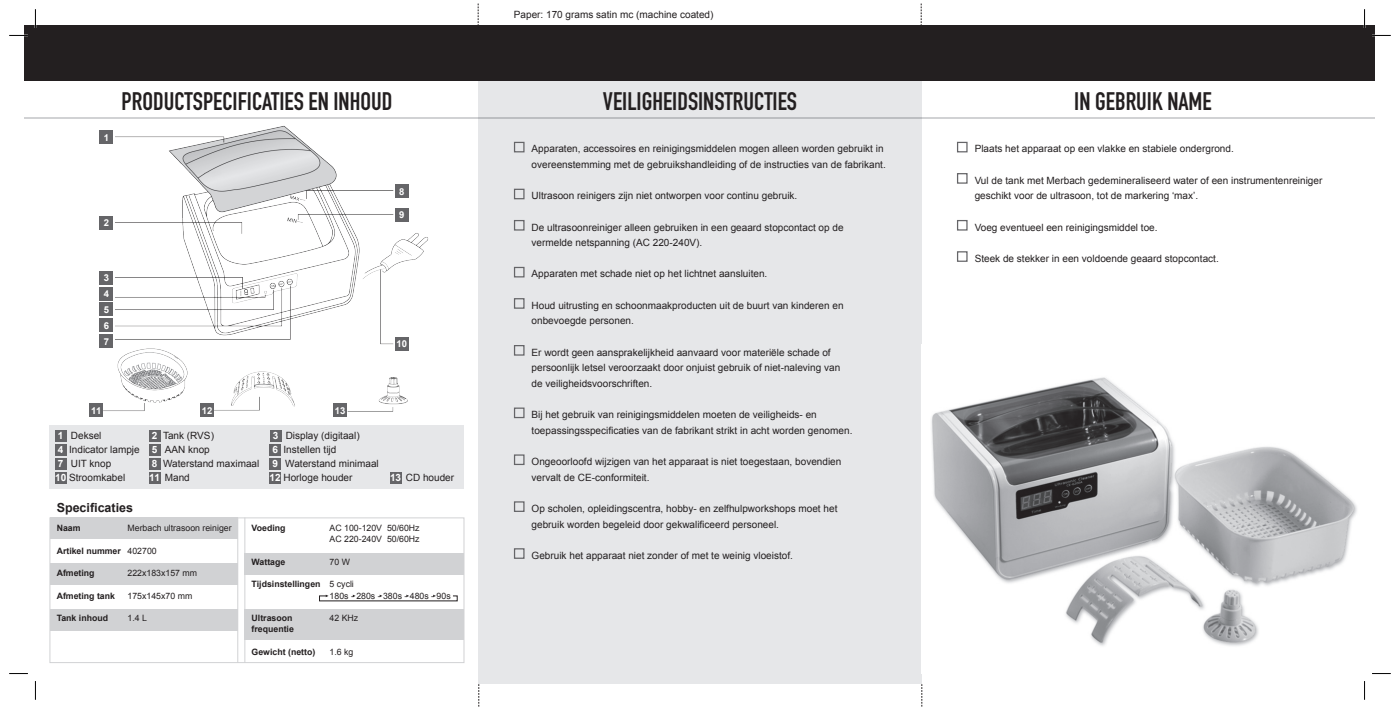
<style>
.page{position:relative;width:1400px;height:709px;background:#fff}
.page>*{position:absolute;margin:0;border:0;box-sizing:border-box;transform-origin:0 0}
.t1{font:700 25px "DIN Condensed";color:#231f20}
.t2{font:700 12.5px "Arial";color:#231f20}
.t3{font:10px/15.6px "Arial";color:#231f20}
.t4{font:700 9.5px/15.8px "Arial";color:#fff;text-align:justify}
.t5{font:8.75px/11.2px "Arial";color:#231f20}
.t6{font:700 8.75px "Arial";color:#231f20}
.s1{font-weight:700;color:#fff}
.s2{font-weight:400}
.s3{font-weight:700}
</style>
<div class="page">
<div style="left:478px;top:81px;width:443px;height:603px;background:#e6e7e9"></div>
<div style="left:50px;top:425px;width:414px;height:64px;background:#e6e7e9"></div>
<div style="left:25px;top:25px;width:1350px;height:56px;background:#231f20"></div>
<hr style="left:25px;top:117px;width:1350px;height:2px;background:#d1d2d4">
<img style="left:89px;top:126px;width:339px;height:291px">
<svg style="left:94px;top:164px;width:106px;height:20px"></svg>
<div style="left:100px;top:130px;width:13px;height:14px;background:#656568"></div>
<div style="left:100px;top:216px;width:13px;height:13px;background:#656568"></div>
<div style="left:100px;top:271px;width:13px;height:13px;background:#656568"></div>
<div style="left:100px;top:287px;width:13px;height:13px;background:#656568"></div>
<div style="left:100px;top:303px;width:13px;height:13px;background:#656568"></div>
<div style="left:100px;top:318px;width:13px;height:14px;background:#656568"></div>
<div style="left:100px;top:334px;width:13px;height:14px;background:#656568"></div>
<div style="left:90px;top:403px;width:13px;height:14px;background:#656568"></div>
<div style="left:200px;top:403px;width:14px;height:14px;background:#656568"></div>
<div style="left:333px;top:403px;width:14px;height:14px;background:#656568"></div>
<div style="left:395px;top:337px;width:13px;height:13px;background:#656568"></div>
<div style="left:395px;top:208px;width:13px;height:13px;background:#656568"></div>
<div style="left:395px;top:184px;width:13px;height:14px;background:#656568"></div>
<div style="left:55px;top:430px;width:11px;height:11px;background:#656568"></div>
<div style="left:514px;top:142px;width:10px;height:10px;border:1px solid #656568"></div>
<div style="left:514px;top:189px;width:10px;height:10px;border:1px solid #656568"></div>
<div style="left:514px;top:220px;width:10px;height:10px;border:1px solid #656568"></div>
<div style="left:514px;top:267px;width:10px;height:10px;border:1px solid #656568"></div>
<div style="left:514px;top:298px;width:10px;height:11px;border:1px solid #656568"></div>
<div style="left:514px;top:345px;width:10px;height:10px;border:1px solid #656568"></div>
<div style="left:514px;top:407px;width:10px;height:11px;border:1px solid #656568"></div>
<div style="left:514px;top:454px;width:10px;height:11px;border:1px solid #656568"></div>
<div style="left:514px;top:501px;width:10px;height:11px;border:1px solid #656568"></div>
<div style="left:514px;top:548px;width:10px;height:11px;border:1px solid #656568"></div>
<div style="left:957px;top:142px;width:10px;height:10px;border:1px solid #656568"></div>
<div style="left:957px;top:173px;width:10px;height:11px;border:1px solid #656568"></div>
<div style="left:957px;top:220px;width:10px;height:10px;border:1px solid #656568"></div>
<div style="left:957px;top:251px;width:10px;height:11px;border:1px solid #656568"></div>
<div style="left:149px;top:430px;width:11px;height:11px;background:#656568"></div>
<div style="left:270px;top:430px;width:11px;height:11px;background:#656568"></div>
<div style="left:55px;top:444px;width:11px;height:11px;background:#656568"></div>
<div style="left:55px;top:472px;width:11px;height:12px;background:#656568"></div>
<div style="left:55px;top:458px;width:11px;height:11px;background:#656568"></div>
<div style="left:149px;top:444px;width:11px;height:11px;background:#656568"></div>
<div style="left:149px;top:472px;width:11px;height:12px;background:#656568"></div>
<div style="left:149px;top:458px;width:11px;height:11px;background:#656568"></div>
<div style="left:269px;top:444px;width:12px;height:11px;background:#656568"></div>
<div style="left:269px;top:472px;width:12px;height:12px;background:#656568"></div>
<div style="left:390px;top:472px;width:11px;height:12px;background:#656568"></div>
<div style="left:269px;top:458px;width:12px;height:11px;background:#656568"></div>
<div style="left:50px;top:517px;width:187px;height:22px;background:#d1d2d4"></div>
<div style="left:50px;top:563px;width:187px;height:22px;background:#d1d2d4"></div>
<div style="left:50px;top:609px;width:187px;height:22px;background:#d1d2d4"></div>
<div style="left:244px;top:553px;width:220px;height:21px;background:#d1d2d4"></div>
<div style="left:244px;top:609px;width:220px;height:31px;background:#d1d2d4"></div>
<svg style="left:319px;top:594px;width:139px;height:7px"></svg>
<div style="left:50px;top:517px;width:414px;height:146px;border:1px solid #d1d2d4"></div>
<hr style="left:237px;top:517px;width:1px;height:146px;background:#d1d2d4">
<hr style="left:244px;top:517px;width:1px;height:146px;background:#d1d2d4">
<img style="left:931px;top:377px;width:426px;height:269px">
<svg style="left:478px;top:4px;width:1px;height:21px"></svg>
<svg style="left:921px;top:4px;width:1px;height:21px"></svg>
<svg style="left:478px;top:684px;width:1px;height:22px"></svg>
<svg style="left:921px;top:684px;width:1px;height:22px"></svg>
<svg style="left:9px;top:35px;width:18px;height:1px"></svg>
<svg style="left:1372px;top:35px;width:18px;height:1px"></svg>
<svg style="left:9px;top:673px;width:19px;height:1px"></svg>
<svg style="left:1372px;top:673px;width:18px;height:1px"></svg>
<svg style="left:35px;top:9px;width:1px;height:18px"></svg>
<svg style="left:35px;top:681px;width:1px;height:18px"></svg>
<svg style="left:1363px;top:9px;width:2px;height:19px"></svg>
<svg style="left:1364px;top:681px;width:1px;height:18px"></svg>
<p class="t3" style="left:514px;top:7px;width:201px">Paper: 170 grams satin mc (machine coated)</p>
<p class="t4" style="left:104px;top:130px;width:7px">1</p>
<h1 class="t1" style="left:122px;top:84px;width:272px">PRODUCTSPECIFICATIES EN INHOUD</h1>
<h1 class="t1" style="left:603px;top:84px;width:196px">VEILIGHEIDSINSTRUCTIES</h1>
<h1 class="t1" style="left:1074px;top:84px;width:139px">IN GEBRUIK NAME</h1>
<p class="t4" style="left:104px;top:215px;width:7px">2</p>
<p class="t4" style="left:104px;top:270px;width:7px">3<br>4<br>5<br>6<br>7</p>
<p class="t4" style="left:91px;top:403px;width:12px">11</p>
<p class="t4" style="left:202px;top:403px;width:12px">12</p>
<p class="t4" style="left:335px;top:403px;width:12px">13</p>
<p class="t3" style="left:58px;top:427px;width:45px"><span class="s1">1</span> Deksel</p>
<p class="t3" style="left:152px;top:427px;width:64px"><span class="s1">2</span> Tank (RVS)</p>
<p class="t3" style="left:273px;top:427px;width:88px"><span class="s1">3</span> Display (digitaal)</p>
<p class="t4" style="left:399px;top:184px;width:7px">8</p>
<p class="t4" style="left:399px;top:207px;width:7px">9</p>
<p class="t4" style="left:396px;top:336px;width:12px">10</p>
<p class="t3" style="left:58px;top:442px;width:83px"><span class="s1">4</span> Indicator lampje</p>
<p class="t3" style="left:55px;top:470px;width:72px"><span class="s1">10</span> Stroomkabel</p>
<p class="t3" style="left:58px;top:456px;width:55px"><span class="s1">7</span> UIT knop</p>
<p class="t2" style="left:57px;top:500px;width:78px">Specificaties</p>
<p class="t3" style="left:152px;top:442px;width:59px"><span class="s1">5</span> AAN knop</p>
<p class="t3" style="left:149px;top:470px;width:42px"><span class="s1">11</span> Mand</p>
<p class="t3" style="left:152px;top:456px;width:109px"><span class="s1">8</span> Waterstand maximaal</p>
<p class="t3" style="left:272px;top:442px;width:66px"><span class="s1">6</span> Instellen tijd</p>
<p class="t3" style="left:269px;top:470px;width:84px"><span class="s1">12</span> Horloge houder</p>
<p class="t3" style="left:390px;top:470px;width:66px"><span class="s1">13</span> CD houder</p>
<p class="t3" style="left:272px;top:456px;width:108px"><span class="s1">9</span> Waterstand minimaal</p>
<p class="t6" style="left:57px;top:522px;width:25px">Naam</p>
<p class="t5" style="left:128px;top:522px;width:106px">Merbach ultrasoon reiniger</p>
<p class="t6" style="left:57px;top:544px;width:102px">Artikel nummer <span class="s2">402700</span></p>
<p class="t6" style="left:57px;top:567px;width:39px">Afmeting</p>
<p class="t5" style="left:128px;top:567px;width:71px">222x183x157 mm</p>
<p class="t6" style="left:57px;top:589px;width:60px">Afmeting tank</p>
<p class="t5" style="left:128px;top:590px;width:66px">175x145x70 mm</p>
<p class="t6" style="left:57px;top:612px;width:53px">Tank inhoud</p>
<p class="t5" style="left:128px;top:612px;width:21px">1.4 L</p>
<p class="t6" style="left:252px;top:522px;width:35px">Voeding</p>
<p class="t5" style="left:330px;top:522px;width:91px">AC 100-120V 50/60Hz<br>AC 220-240V 50/60Hz</p>
<p class="t6" style="left:252px;top:556px;width:35px">Wattage</p>
<p class="t5" style="left:330px;top:556px;width:22px">70 W</p>
<p class="t5" style="left:330px;top:578px;width:123px;text-indent:-78px"><span class="s3">Tijdsinstellingen</span> 5 cycli<br>180s - 280s - 380s - 480s - 90s</p>
<p class="t6" style="left:252px;top:612px;width:42px">Ultrasoon</p>
<p class="t5" style="left:330px;top:612px;width:30px">42 KHz</p>
<p class="t6" style="left:252px;top:623px;width:44px">frequentie</p>
<p class="t6" style="left:252px;top:646px;width:65px">Gewicht (netto)</p>
<p class="t5" style="left:330px;top:646px;width:25px">1.6 kg</p>
<p class="t3" style="left:531px;top:141px;width:356px">Apparaten, accessoires en reinigingsmiddelen mogen alleen worden gebruikt in overeenstemming met de gebruikshandleiding of de instructies van de fabrikant.</p>
<p class="t3" style="left:531px;top:188px;width:267px">Ultrasoon reinigers zijn niet ontworpen voor continu gebruik.</p>
<p class="t3" style="left:531px;top:219px;width:313px">De ultrasoonreiniger alleen gebruiken in een geaard stopcontact op de vermelde netspanning (AC 220-240V).</p>
<p class="t3" style="left:531px;top:266px;width:237px">Apparaten met schade niet op het lichtnet aansluiten.</p>
<p class="t3" style="left:531px;top:297px;width:313px">Houd uitrusting en schoonmaakproducten uit de buurt van kinderen en onbevoegde personen.</p>
<p class="t3" style="left:531px;top:344px;width:310px">Er wordt geen aansprakelijkheid aanvaard voor materiële schade of persoonlijk letsel veroorzaakt door onjuist gebruik of niet-naleving van de veiligheidsvoorschriften.</p>
<p class="t3" style="left:531px;top:407px;width:322px">Bij het gebruik van reinigingsmiddelen moeten de veiligheids- en toepassingsspecificaties van de fabrikant strikt in acht worden genomen.</p>
<p class="t3" style="left:531px;top:454px;width:311px">Ongeoorloofd wijzigen van het apparaat is niet toegestaan, bovendien vervalt de CE-conformiteit.</p>
<p class="t3" style="left:531px;top:500px;width:307px">Op scholen, opleidingscentra, hobby- en zelfhulpworkshops moet het gebruik worden begeleid door gekwalificeerd personeel.</p>
<p class="t3" style="left:531px;top:547px;width:263px">Gebruik het apparaat niet zonder of met te weinig vloeistof.</p>
<p class="t3" style="left:974px;top:141px;width:261px">Plaats het apparaat op een vlakke en stabiele ondergrond.</p>
<p class="t3" style="left:974px;top:172px;width:349px">Vul de tank met Merbach gedemineraliseerd water of een instrumentenreiniger geschikt voor de ultrasoon, tot de markering ‘max’.</p>
<p class="t3" style="left:974px;top:219px;width:184px">Voeg eventueel een reinigingsmiddel toe.</p>
<p class="t3" style="left:974px;top:251px;width:246px">Steek de stekker in een voldoende geaard stopcontact.</p>
</div>
